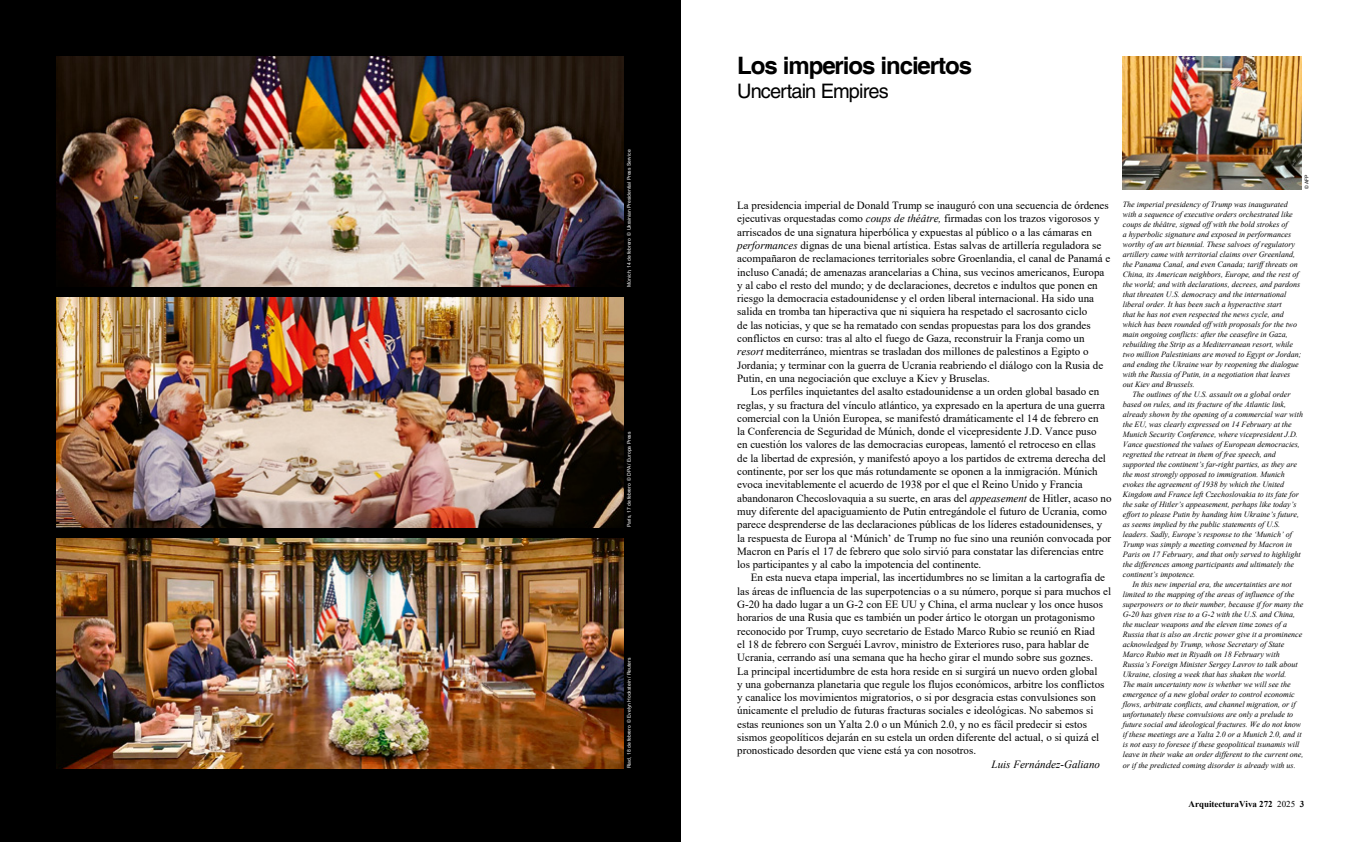
<style>
.page{position:relative;width:1361px;height:842px;background:#fff}
.page>*{position:absolute;margin:0;border:0;box-sizing:border-box;transform-origin:0 0}
.t1{font:700 24px "Helvetica";letter-spacing:-.045em;color:#000}
.t2{font:20px "Helvetica";letter-spacing:-.045em;color:#000}
.t3{font:11px/13.3px "Times New Roman";color:#000}
.t4{font:italic 11px "Times New Roman";color:#000}
.t5{font:700 9px "Times New Roman";color:#000}
.t6{font:italic 8px/10px "Times New Roman";color:#000}
.t7{font:5px "Arial";color:#fff}
.t8{font:5px "Arial";color:#000}
.s1{font-style:italic}
.s2{font-weight:400}
</style>
<div class="page">
<div style="left:0;top:0;width:680px;height:842px;background:#000"></div>
<img style="left:57px;top:538px;width:567px;height:230px">
<img style="left:57px;top:298px;width:567px;height:229px">
<img style="left:57px;top:57px;width:567px;height:230px">
<img style="left:1123px;top:57px;width:178px;height:132px">
<p class="t7" style="left:625px;top:287px;width:139px;rotate:-90deg">Múnich, 14 de febrero © Ukrainian Presidential Press Service</p>
<p class="t7" style="left:625px;top:527px;width:97px;rotate:-90deg">París, 17 de febrero © DPA / Europa Press</p>
<p class="t7" style="left:625px;top:768px;width:112px;rotate:-90deg">Riad, 18 de febrero © Evelyn Hockstein / Reuters</p>
<h1 class="t1" style="left:737px;top:51px;width:236px">Los imperios inciertos</h1>
<h2 class="t2" style="left:737px;top:80px;width:153px">Uncertain Empires</h2>
<p class="t3" style="left:737px;top:198px;width:374px">La presidencia imperial de Donald Trump se inauguró con una secuencia de órdenes ejecutivas orquestadas como <span class="s1">coups de théâtre,</span> firmadas con los trazos vigorosos y arriscados de una signatura hiperbólica y expuestas al público o a las cámaras en <span class="s1">performances</span> dignas de una bienal artística. Estas salvas de artillería reguladora se acompañaron de reclamaciones territoriales sobre Groenlandia, el canal de Panamá e incluso Canadá; de amenazas arancelarias a China, sus vecinos americanos, Europa y al cabo el resto del mundo; y de declaraciones, decretos e indultos que ponen en riesgo la democracia estadounidense y el orden liberal internacional. Ha sido una salida en tromba tan hiperactiva que ni siquiera ha respetado el sacrosanto ciclo<br>de las noticias, y que se ha rematado con sendas propuestas para los dos grandes conflictos en curso: tras al alto el fuego de Gaza, reconstruir la Franja como un <span class="s1">resort</span> mediterráneo, mientras se trasladan dos millones de palestinos a Egipto o Jordania; y terminar con la guerra de Ucrania reabriendo el diálogo con la Rusia de Putin, en una negociación que excluye a Kiev y Bruselas.</p>
<p class="t3" style="left:737px;top:385px;width:376px;text-indent:13px">Los perfiles inquietantes del asalto estadounidense a un orden global basado en reglas, y su fractura del vínculo atlántico, ya expresado en la apertura de una guerra comercial con la Unión Europea, se manifestó dramáticamente el 14 de febrero en<br>la Conferencia de Seguridad de Múnich, donde el vicepresidente J.D. Vance puso<br>en cuestión los valores de las democracias europeas, lamentó el retroceso en ellas<br>de la libertad de expresión, y manifestó apoyo a los partidos de extrema derecha del continente, por ser los que más rotundamente se oponen a la inmigración. Múnich evoca inevitablemente el acuerdo de 1938 por el que el Reino Unido y Francia abandonaron Checoslovaquia a su suerte, en aras del <span class="s1">appeasement</span> de Hitler, acaso no muy diferente del apaciguamiento de Putin entregándole el futuro de Ucrania, como parece desprenderse de las declaraciones públicas de los líderes estadounidenses, y la respuesta de Europa al ‘Múnich’ de Trump no fue sino una reunión convocada por Macron en París el 17 de febrero que solo sirvió para constatar las diferencias entre los participantes y al cabo la impotencia del continente.</p>
<p class="t3" style="left:737px;top:571px;width:375px;text-indent:13px">En esta nueva etapa imperial, las incertidumbres no se limitan a la cartografía de las áreas de influencia de las superpotencias o a su número, porque si para muchos el G-20 ha dado lugar a un G-2 con EE UU y China, el arma nuclear y los once husos horarios de una Rusia que es también un poder ártico le otorgan un protagonismo reconocido por Trump, cuyo secretario de Estado Marco Rubio se reunió en Riad<br>el 18 de febrero con Serguéi Lavrov, ministro de Exteriores ruso, para hablar de Ucrania, cerrando así una semana que ha hecho girar el mundo sobre sus goznes.<br>La principal incertidumbre de esta hora reside en si surgirá un nuevo orden global<br>y una gobernanza planetaria que regule los flujos económicos, arbitre los conflictos y canalice los movimientos migratorios, o si por desgracia estas convulsiones son únicamente el preludio de futuras fracturas sociales e ideológicas. No sabemos si estas reuniones son un Yalta 2.0 o un Múnich 2.0, y no es fácil predecir si estos sismos geopolíticos dejarán en su estela un orden diferente del actual, o si quizá el pronosticado desorden que viene está ya con nosotros.</p>
<p class="t4" style="left:991px;top:756px;width:110px">Luis Fernández-Galiano</p>
<p class="t8" style="left:1303px;top:189px;width:16px;rotate:-90deg">© AFP</p>
<p class="t6" style="left:1123px;top:199px;width:180px">The imperial presidency of Trump was inaugurated with a sequence of executive orders orchestrated like coups de théâtre, signed off with the bold strokes of<br>a hyperbolic signature and exposed in performances worthy of an art biennial. These salvoes of regulatory artillery came with territorial claims over Greenland, the Panama Canal, and even Canada; tariff threats on China, its American neighbors, Europe, and the rest of the world; and with declarations, decrees, and pardons that threaten U.S. democracy and the international liberal order. It has been such a hyperactive start<br>that he has not even respected the news cycle, and which has been rounded off with proposals for the two main ongoing conflicts: after the ceasefire in Gaza, rebuilding the Strip as a Mediterranean resort, while two million Palestinians are moved to Egypt or Jordan; and ending the Ukraine war by reopening the dialogue with the Russia of Putin, in a negotiation that leaves out Kiev and Brussels.</p>
<p class="t6" style="left:1123px;top:389px;width:182px;text-indent:10px">The outlines of the U.S. assault on a global order based on rules, and its fracture of the Atlantic link, already shown by the opening of a commercial war with the EU, was clearly expressed on 14 February at the Munich Security Conference, where vicepresident J.D.<br>Vance questioned the values of European democracies, regretted the retreat in them of free speech, and supported the continent’s far-right parties, as they are the most strongly opposed to immigration. Munich evokes the agreement of 1938 by which the United Kingdom and France left Czechoslovakia to its fate for the sake of Hitler’s appeasement, perhaps like today’s effort to please Putin by handing him Ukraine’s future, as seems implied by the public statements of U.S. leaders. Sadly, Europe’s response to the ‘Munich’ of Trump was simply a meeting convened by Macron in Paris on 17 February, and that only served to highlight the differences among participants and ultimately the continent’s impotence.</p>
<p class="t6" style="left:1123px;top:579px;width:182px;text-indent:10px">In this new imperial era, the uncertainties are not limited to the mapping of the areas of influence of the superpowers or to their number, because if for many the G-20 has given rise to a G-2 with the U.S. and China, the nuclear weapons and the eleven time zones of a Russia that is also an Arctic power give it a prominence acknowledged by Trump, whose Secretary of State Marco Rubio met in Riyadh on 18 February with Russia’s Foreign Minister Sergey Lavrov to talk about Ukraine, closing a week that has shaken the world.<br>The main uncertainty now is whether we will see the emergence of a new global order to control economic flows, arbitrate conflicts, and channel migration, or if unfortunately these convulsions are only a prelude to future social and ideological fractures. We do not know if these meetings are a Yalta 2.0 or a Munich 2.0, and it is not easy to foresee if these geopolitical tsunamis will leave in their wake an order different to the current one, or if the predicted coming disorder is already with us.</p>
<p class="t5" style="left:1188px;top:797px;width:117px">ArquitecturaViva 272 <span class="s2">2025</span> 3</p>
</div>
